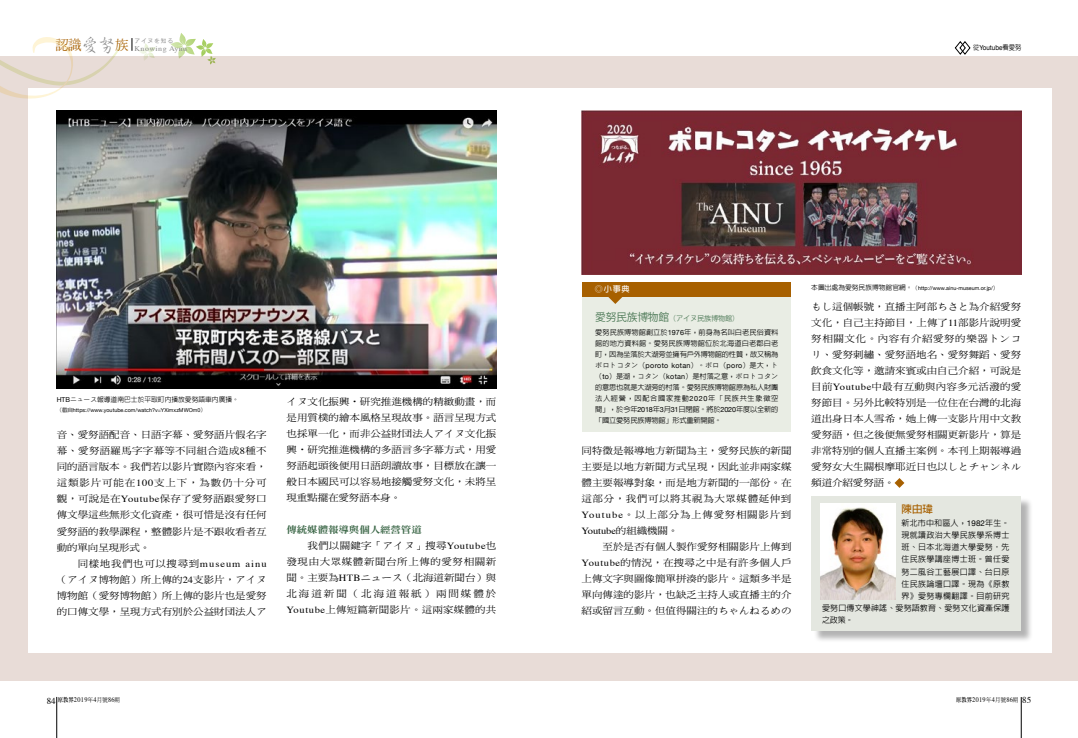
<style>
.page{position:relative;width:1078px;height:738px;background:#fff}
.page>*{position:absolute;margin:0;border:0;box-sizing:border-box;transform-origin:0 0}
.t1{font:700 10.5px "AR Hei B5";color:#a76000}
.t2{font:9.4px/16px "DF Ming Std W5";color:#000;text-align:justify;scale:1.11 1}
.t3{font:9.4px "Times";letter-spacing:-.01em;color:#000;scale:1.11 1}
.t4{font:9.4px "DF Ming Std W9";letter-spacing:-.01em;color:#396545;scale:1.11 1}
.t5{font:700 8.1px "AR Hei B5";color:#fff}
.t6{font:500 8px "AR Hei B5";letter-spacing:.04em;color:#000}
.t7{font:500 8px "AR Hei B5";letter-spacing:.02em;color:#000}
.t8{font:500 7.2px/11px "AR Hei B5";letter-spacing:-.025em;color:#000;text-align:justify}
.t9{font:7.2px "Koz Go Pr 6 N";letter-spacing:-.025em;color:#4e7a58}
.t10{font:7.2px "Times";letter-spacing:.05em;color:#898989;scale:1.11 1}
.t11{font:7px "Times";letter-spacing:.05em;color:#000;scale:.9 1}
.t12{font:7px "Helvetica Neue";color:#000;scale:.9 1}
.t13{font:500 6.8px "AR Hei B5";color:#000}
.t14{font:6px "Heisei Kaku Go Std W3";letter-spacing:.1em;color:#898989}
.t15{font:5.4px "Helvetica Neue";color:#000}
.s1{font-family:"AR Xing Shu B5";font-weight:500;font-size:18.5px}
.s2{font-family:"AR Hei B5";font-weight:500}
.s3{font-family:"Helvetica Neue";font-weight:400}
.s4{font-family:"Times"}
.s5{font-family:"Hira Min Pro N W3"}
.s6{font-size:10.8px}
.s7{font-family:"Hira Kaku Pro W3";font-weight:400}
.s8{font-family:"DF Ming Std W5"}
.s9{font-family:"AR Hei B5";font-weight:500;font-size:6.8px}
.s10{font-size:9px}
.s11{font-family:"AR Ming B5";font-weight:800;font-size:6px}
.s12{font-family:"DF Ming Std W5";font-size:6px}
</style>
<div class="page">
<div style="left:0;top:57px;width:1077px;height:623px;background:#e8dcd7"></div>
<div style="left:28px;top:88px;width:1023px;height:564px;background:#fff"></div>
<hr style="left:57px;top:696px;width:1px;height:41px;background:#000">
<hr style="left:1020px;top:696px;width:1px;height:41px;background:#000">
<svg style="left:170px;top:33px;width:46px;height:32px"></svg>
<svg style="left:0;top:37px;width:155px;height:62px"></svg>
<svg style="left:894px;top:478px;width:10px;height:9px"></svg>
<svg style="left:954px;top:41px;width:16px;height:14px"></svg>
<img style="left:57px;top:111px;width:439px;height:277px">
<img style="left:581px;top:111px;width:439px;height:163px">
<div style="left:813px;top:497px;width:220px;height:145px;background:#000;opacity:.3"></div>
<div style="left:811px;top:495px;width:209px;height:134px;background:#e4e7e0"></div>
<img style="left:820px;top:503px;width:74px;height:96px">
<div style="left:582px;top:282px;width:209px;height:149px;background:#e9ede4"></div>
<div style="left:582px;top:282px;width:209px;height:14px;background:#a76000"></div>
<svg style="left:605px;top:296px;width:20px;height:8px"></svg>
<p class="t10" style="left:56px;top:42px;width:120px"><sup>認識</sup><span class="s1">愛努</span><sup>族</sup> Knowing Aynu</p>
<p class="t14" style="left:134px;top:36px;width:40px">アイヌを知る</p>
<p class="t12" style="left:972px;top:43px;width:55px"><span class="s2">從</span>Youtube<span class="s2">看愛努</span></p>
<p class="t13" style="left:57px;top:396px;width:184px"><span class="s3">HTB</span>ニュース報導道南巴士於平取町內播放愛努語車內廣播。</p>
<p class="t15" style="left:57px;top:405px;width:150px"><span class="s2">（截自</span>https://www.youtube.com/watch?v=YXimxzMWOm0<span class="s2">）</span></p>
<p class="t2" style="left:57px;top:426px;width:191px">音、愛努語配音、日語字幕、愛努語片假名字幕、愛努語羅馬字字幕等不同組合造成<span class="s4">8</span>種不同的語言版本。我們若以影片實際內容來看，這類影片可能在<span class="s4">100</span>支上下，為數仍十分可觀，可說是在<span class="s4">Youtube</span>保存了愛努語跟愛努口傳文學這些無形文化資產，很可惜是沒有任何愛努語的教學課程，整體影片是不跟收看者互動的單向呈現形式。</p>
<p class="t2" style="left:57px;top:554px;width:191px;text-indent:21px">同樣地我們也可以搜尋到<span class="s4">museum ainu</span>（アイヌ博物館）所上傳的<span class="s4">24</span>支影片，アイヌ博物館（愛努博物館）所上傳的影片也是愛努的口傳文學，呈現方式有別於公益財<span class="s5">団</span>法人ア</p>
<p class="t2" style="left:286px;top:393px;width:191px">イヌ文化振興<span class="s5">・</span>研究推進機構的精緻動畫，而是用質樸的繪本風格呈現故事。語言呈現方式也採單一化，而非公益財<span class="s5">団</span>法人アイヌ文化振興<span class="s5">・</span>研究推進機構的多語言多字幕方式，用愛努語起頭後便用日語朗讀故事，目標放在讓一般日本國民可以容易地接觸愛努文化，未將呈現重點擺在愛努語本身。</p>
<p class="t4" style="left:286px;top:524px;width:123px">傳統媒體報導與個人經營管道</p>
<p class="t2" style="left:286px;top:537px;width:191px;text-indent:21px">我們以關鍵字「アイヌ」搜尋<span class="s4">Youtube</span>也發現由大眾媒體新聞台所上傳的愛努相關新聞。主要為<span class="s4">HTB</span>ニュース（北海道新聞台）與北海道新聞（北海道報紙）兩間媒體於<span class="s4">Youtube</span>上傳短篇新聞影片。這兩家媒體的共</p>
<p class="t5" style="left:594px;top:284px;width:36px">◎小事典</p>
<p class="t9" style="left:595px;top:314px;width:146px"><span class="s6">愛努民族博物館</span>（アイヌ民族博物館）</p>
<p class="t8" style="left:595px;top:327px;width:185px">愛努民族博物館創立於<span class="s3">1976</span>年，前身為名叫白老民俗資料館的地方資料館。愛努民族博物館位於北海道白老郡白老町，因為坐落於大湖旁並擁有戶外博物館的性質，故又稱為ポロトコタン（<span class="s3">poroto kotan</span>）。ポロ（<span class="s3">poro</span>）是大，ト（<span class="s3">to</span>）是湖，コタン（<span class="s3">kotan</span>）是村落之意，ポロトコタン的意思也就是大湖旁的村落。愛努民族博物館原為私人財團法人經營，因配合國家推動<span class="s3">2020</span>年「民族共生象<span class="s7">徴</span>空間」，於今年<span class="s3">2018</span>年<span class="s3">3</span>月<span class="s3">31</span>日閉館。將於<span class="s3">2020</span>年度以全新的「國立愛努民族博物館」形式重新開館。</p>
<p class="t2" style="left:581px;top:442px;width:191px">同特徵是報導地方新聞為主，愛努民族的新聞主要是以地方新聞方式呈現，因此並非兩家媒體主要報導對象，而是地方新聞的一部份。在這部分，我們可以將其視為大眾媒體延伸到<span class="s4">Youtube</span>。以上部分為上傳愛努相關影片到</p>
<p class="t3" style="left:581px;top:522px;width:89px">Youtube<span class="s8">的組織機關。</span></p>
<p class="t2" style="left:581px;top:538px;width:191px;text-indent:21px">至於是否有個人製作愛努相關影片上傳到<span class="s4">Youtube</span>的情況，在搜尋之中是有許多個人戶上傳文字與圖像簡單拼湊的影片。這類多半是單向傳達的影片，也缺乏主持人或直播主的介紹或留言互動。但值得關注的ちゃんねるめの</p>
<p class="t15" style="left:811px;top:284px;width:188px"><span class="s9">本圖出處為愛努民族博物館官網。</span><span class="s2">（</span>http://www.ainu-museum.or.jp/<span class="s2">）</span></p>
<p class="t2" style="left:811px;top:298px;width:191px">もし這個帳號，直播主阿部ちさと為介紹愛努文化，自己主持節目，上傳了<span class="s4">11</span>部影片說明愛努相關文化。內容有介紹愛努的樂器トンコリ、愛努刺繡、愛努語地名、愛努舞蹈、愛努飲食文化等，邀請來賓或由自己介紹，可說是目前<span class="s4">Youtube</span>中最有互動與內容多元活潑的愛努節目。另外比較特別是一位住在台灣的北海道出身日本人雪希，她上傳一支影片用中文教愛努語，但之後便無愛努相關更新影片，算是非常特別的個人直播主案例。本刊上期報導過愛努女大生關根摩耶近日也以しとチャンネル頻道介紹愛努語。</p>
<p class="t1" style="left:901px;top:503px;width:33px">陳由瑋</p>
<p class="t7" style="left:901px;top:519px;width:109px">新北市中和區人，<span class="s3">1982</span>年生。</p>
<p class="t6" style="left:901px;top:531px;width:109px">現就讀政治大學民族學系博士</p>
<p class="t6" style="left:901px;top:543px;width:109px">班、日本北海道大學愛努‧先</p>
<p class="t6" style="left:901px;top:555px;width:109px">住民族學講座博士班。曾任愛</p>
<p class="t6" style="left:901px;top:567px;width:109px">努二風谷工藝展口譯、台日原</p>
<p class="t6" style="left:901px;top:579px;width:109px">住民族論壇口譯。現為《原教</p>
<p class="t6" style="left:901px;top:591px;width:109px">界》愛努專欄翻譯。目前研究</p>
<p class="t7" style="left:821px;top:603px;width:189px">愛努口傳文學神謠、愛努語教育、愛努文化資產保護</p>
<p class="t6" style="left:821px;top:615px;width:33px">之政策。</p>
<p class="t11" style="left:47px;top:692px;width:83px"><span class="s10">84</span> <span class="s11">原教界</span>2019<span class="s12">年</span>4<span class="s12">月號</span>86<span class="s12">期</span></p>
<p class="t11" style="left:955px;top:693px;width:85px"><span class="s11">原教界</span>2019<span class="s12">年</span>4<span class="s12">月號</span>86<span class="s12">期</span> <span class="s10">85</span></p>
</div>
